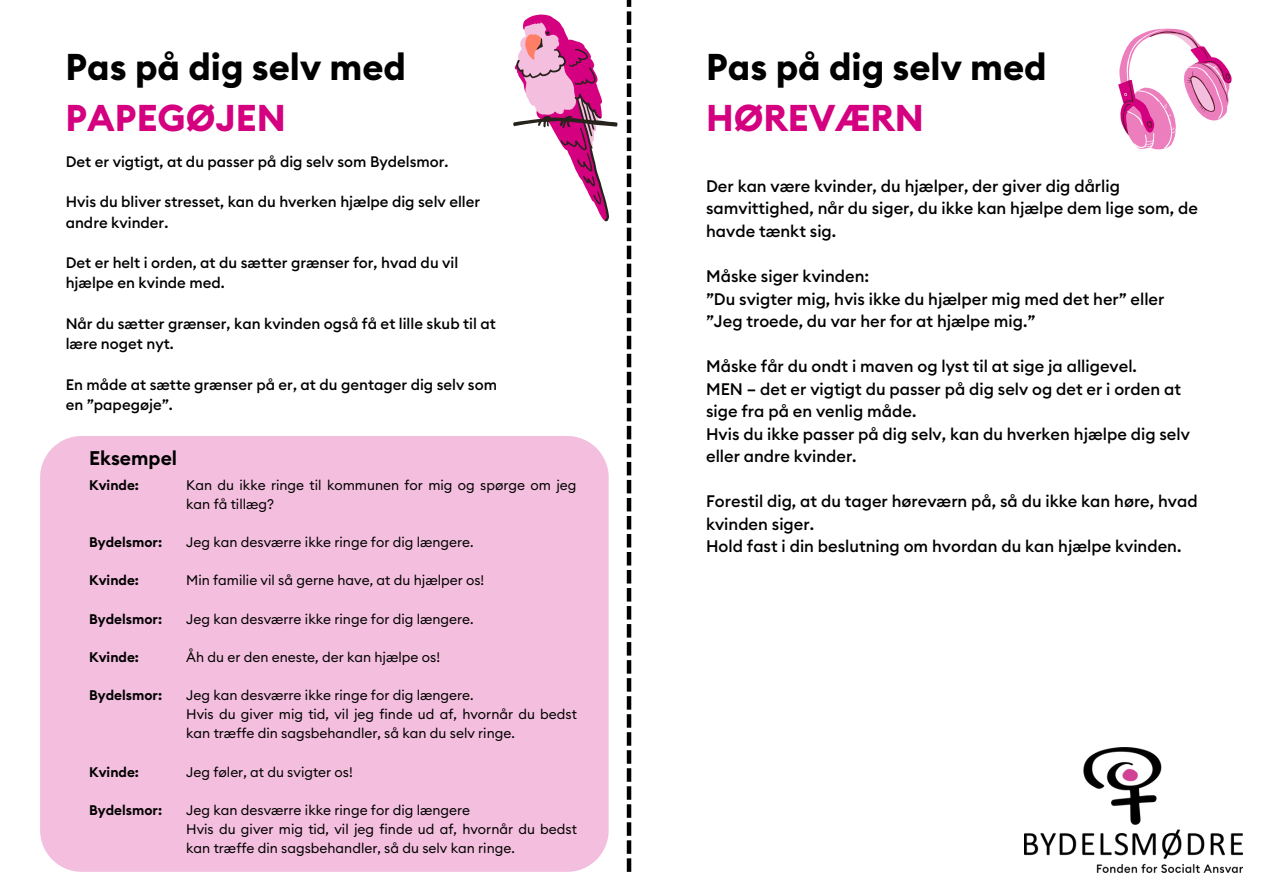
<style>
.page{position:relative;width:1263px;height:894px;background:#fff}
.page>*{position:absolute;margin:0;border:0;box-sizing:border-box;transform-origin:0 0}
.t1{font:700 36.75px "Euclid Circular B";color:#000}
.t2{font:700 36.75px "Euclid Circular B";color:#d4007f}
.t3{font:600 19.5px "Euclid Circular B";color:#000}
.t4{font:500 16.5px/22.5px "Euclid Circular B";color:#000}
.t5{font:500 15px/20.2px "Euclid Circular B";color:#000}
.t6{font:13.8px/19px "Euclid Circular B";color:#000}
.t7{font:600 13.8px "Euclid Circular B";color:#000}
</style>
<div class="page">
<hr style="left:627px;top:858px;width:4px;height:13px;background:#000">
<hr style="left:627px;top:840px;width:4px;height:13px;background:#000">
<hr style="left:627px;top:822px;width:4px;height:13px;background:#000">
<hr style="left:627px;top:804px;width:4px;height:13px;background:#000">
<hr style="left:627px;top:786px;width:4px;height:13px;background:#000">
<hr style="left:627px;top:768px;width:4px;height:13px;background:#000">
<hr style="left:627px;top:750px;width:4px;height:13px;background:#000">
<hr style="left:627px;top:732px;width:4px;height:13px;background:#000">
<hr style="left:627px;top:714px;width:4px;height:13px;background:#000">
<hr style="left:627px;top:696px;width:4px;height:13px;background:#000">
<hr style="left:627px;top:678px;width:4px;height:13px;background:#000">
<hr style="left:627px;top:660px;width:4px;height:13px;background:#000">
<hr style="left:627px;top:642px;width:4px;height:13px;background:#000">
<hr style="left:627px;top:624px;width:4px;height:13px;background:#000">
<hr style="left:627px;top:606px;width:4px;height:13px;background:#000">
<hr style="left:627px;top:588px;width:4px;height:13px;background:#000">
<hr style="left:627px;top:570px;width:4px;height:13px;background:#000">
<hr style="left:627px;top:552px;width:4px;height:13px;background:#000">
<hr style="left:627px;top:534px;width:4px;height:13px;background:#000">
<hr style="left:627px;top:516px;width:4px;height:13px;background:#000">
<hr style="left:627px;top:498px;width:4px;height:13px;background:#000">
<hr style="left:627px;top:480px;width:4px;height:13px;background:#000">
<hr style="left:627px;top:462px;width:4px;height:13px;background:#000">
<hr style="left:627px;top:444px;width:4px;height:13px;background:#000">
<hr style="left:627px;top:426px;width:4px;height:13px;background:#000">
<hr style="left:627px;top:408px;width:4px;height:13px;background:#000">
<hr style="left:627px;top:390px;width:4px;height:13px;background:#000">
<hr style="left:627px;top:371px;width:4px;height:14px;background:#000">
<hr style="left:627px;top:353px;width:4px;height:14px;background:#000">
<hr style="left:627px;top:335px;width:4px;height:14px;background:#000">
<hr style="left:627px;top:317px;width:4px;height:14px;background:#000">
<hr style="left:627px;top:299px;width:4px;height:14px;background:#000">
<hr style="left:627px;top:281px;width:4px;height:14px;background:#000">
<hr style="left:627px;top:263px;width:4px;height:14px;background:#000">
<hr style="left:627px;top:245px;width:4px;height:14px;background:#000">
<hr style="left:627px;top:227px;width:4px;height:14px;background:#000">
<hr style="left:627px;top:209px;width:4px;height:14px;background:#000">
<hr style="left:627px;top:191px;width:4px;height:14px;background:#000">
<hr style="left:627px;top:173px;width:4px;height:14px;background:#000">
<hr style="left:627px;top:155px;width:4px;height:14px;background:#000">
<hr style="left:627px;top:137px;width:4px;height:14px;background:#000">
<hr style="left:627px;top:119px;width:4px;height:14px;background:#000">
<hr style="left:627px;top:101px;width:4px;height:14px;background:#000">
<hr style="left:627px;top:83px;width:4px;height:14px;background:#000">
<hr style="left:627px;top:65px;width:4px;height:14px;background:#000">
<hr style="left:627px;top:47px;width:4px;height:14px;background:#000">
<hr style="left:627px;top:29px;width:4px;height:14px;background:#000">
<hr style="left:627px;top:11px;width:4px;height:14px;background:#000">
<svg style="left:627px;top:0;width:4px;height:7px"></svg>
<svg style="left:513px;top:14px;width:104px;height:207px"></svg>
<div style="left:40px;top:436px;width:569px;height:435px;background:#f4bfde"></div>
<img style="left:1024px;top:747px;width:218px;height:125px">
<svg style="left:1118px;top:28px;width:114px;height:122px"></svg>
<p class="t1" style="left:66px;top:44px;width:342px">Pas på dig selv med</p>
<p class="t2" style="left:66px;top:94px;width:222px">PAPEGØJEN</p>
<p class="t5" style="left:66px;top:151px;width:384px">Det er vigtigt, at du passer på dig selv som Bydelsmor.</p>
<p class="t5" style="left:66px;top:191px;width:416px">Hvis du bliver stresset, kan du hverken hjælpe dig selv eller andre kvinder.</p>
<p class="t5" style="left:66px;top:252px;width:394px">Det er helt i orden, at du sætter grænser for, hvad du vil hjælpe en kvinde med.</p>
<p class="t5" style="left:66px;top:313px;width:432px">Når du sætter grænser, kan kvinden også få et lille skub til at lære noget nyt.</p>
<p class="t5" style="left:66px;top:374px;width:433px">En måde at sætte grænser på er, at du gentager dig selv som en ”papegøje”.</p>
<p class="t3" style="left:89px;top:445px;width:90px">Eksempel</p>
<p class="t7" style="left:89px;top:475px;width:51px">Kvinde:</p>
<p class="t7" style="left:89px;top:533px;width:74px">Bydelsmor:</p>
<p class="t7" style="left:89px;top:571px;width:51px">Kvinde:</p>
<p class="t7" style="left:89px;top:609px;width:74px">Bydelsmor:</p>
<p class="t7" style="left:89px;top:647px;width:51px">Kvinde:</p>
<p class="t7" style="left:89px;top:686px;width:74px">Bydelsmor:</p>
<p class="t7" style="left:89px;top:762px;width:51px">Kvinde:</p>
<p class="t7" style="left:89px;top:800px;width:74px">Bydelsmor:</p>
<p class="t6" style="left:186px;top:475px;width:392px">Kan du ikke ringe til kommunen for mig og spørge om jeg kan få tillæg?</p>
<p class="t6" style="left:186px;top:532px;width:289px">Jeg kan desværre ikke ringe for dig længere.</p>
<p class="t6" style="left:186px;top:570px;width:300px">Min familie vil så gerne have, at du hjælper os!</p>
<p class="t6" style="left:186px;top:608px;width:289px">Jeg kan desværre ikke ringe for dig længere.</p>
<p class="t6" style="left:186px;top:647px;width:255px">Åh du er den eneste, der kan hjælpe os!</p>
<p class="t6" style="left:186px;top:685px;width:289px">Jeg kan desværre ikke ringe for dig længere.</p>
<p class="t6" style="left:186px;top:704px;width:392px">Hvis du giver mig tid, vil jeg finde ud af, hvornår du bedst kan træffe din sagsbehandler, så kan du selv ringe.</p>
<p class="t6" style="left:186px;top:761px;width:168px">Jeg føler, at du svigter os!</p>
<p class="t6" style="left:186px;top:800px;width:285px">Jeg kan desværre ikke ringe for dig længere</p>
<p class="t6" style="left:186px;top:819px;width:392px">Hvis du giver mig tid, vil jeg finde ud af, hvornår du bedst kan træffe din sagsbehandler, så du selv kan ringe.</p>
<p class="t1" style="left:706px;top:44px;width:342px">Pas på dig selv med</p>
<p class="t2" style="left:706px;top:94px;width:219px">HØREVÆRN</p>
<p class="t4" style="left:706px;top:175px;width:493px">Der kan være kvinder, du hjælper, der giver dig dårlig samvittighed, når du siger, du ikke kan hjælpe dem lige som, de havde tænkt sig.</p>
<p class="t4" style="left:706px;top:264px;width:165px">Måske siger kvinden:</p>
<p class="t4" style="left:706px;top:287px;width:460px">”Du svigter mig, hvis ikke du hjælper mig med det her” eller ”Jeg troede, du var her for at hjælpe mig.”</p>
<p class="t4" style="left:706px;top:354px;width:432px">Måske får du ondt i maven og lyst til at sige ja alligevel.</p>
<p class="t4" style="left:706px;top:377px;width:476px">MEN – det er vigtigt du passer på dig selv og det er i orden at sige fra på en venlig måde.</p>
<p class="t4" style="left:706px;top:422px;width:485px">Hvis du ikke passer på dig selv, kan du hverken hjælpe dig selv eller andre kvinder.</p>
<p class="t4" style="left:706px;top:489px;width:493px">Forestil dig, at du tager høreværn på, så du ikke kan høre, hvad kvinden siger.</p>
<p class="t4" style="left:706px;top:534px;width:477px">Hold fast i din beslutning om hvordan du kan hjælpe kvinden.</p>
</div>
